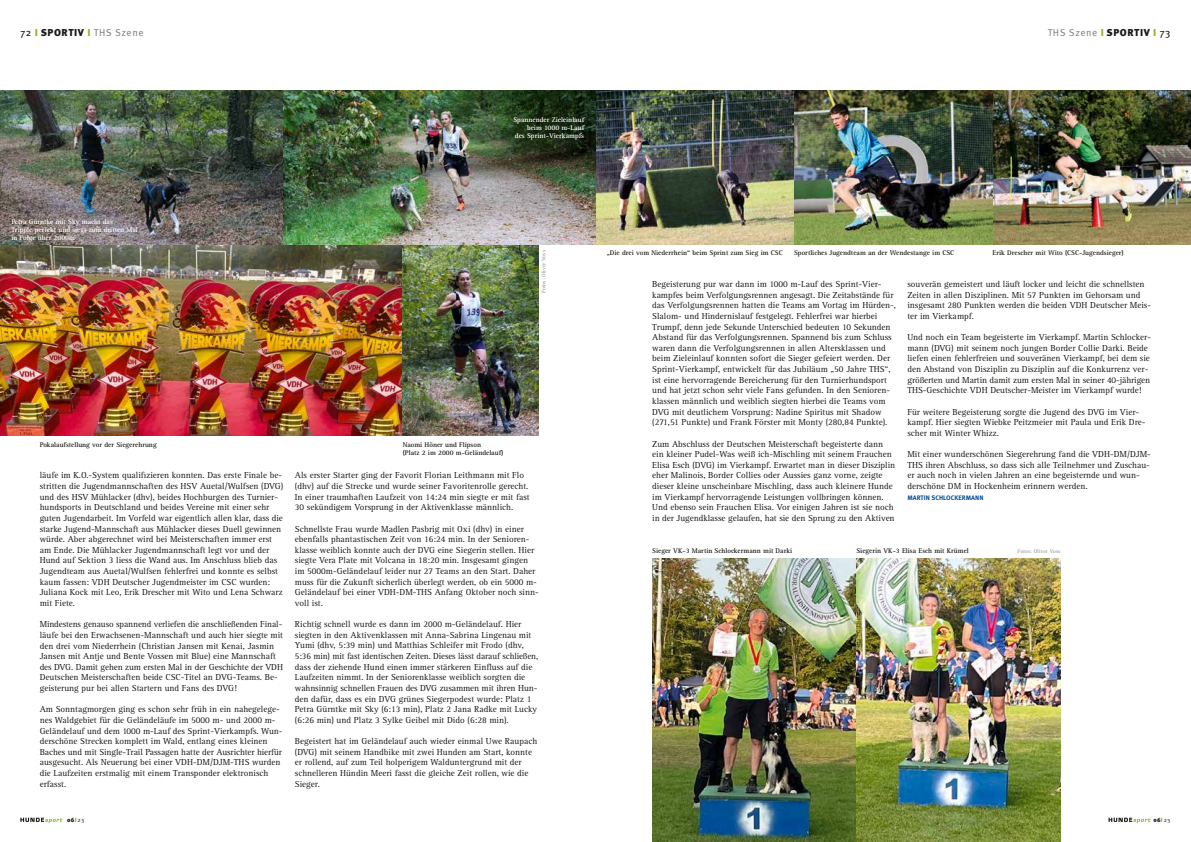
<style>
.page{position:relative;width:1191px;height:842px;background:#fff}
.page>*{position:absolute;margin:0;border:0;box-sizing:border-box;transform-origin:0 0}
.t1{font:10px "Meta Pro";letter-spacing:.05em;color:#878786}
.t2{font:9px/10.6px "Rotis Serif Pro";color:#1a1a18}
.t3{font:700 7px/8px "Rotis Serif Pro";color:#1a1a18}
.t4{font:700 7px/8px "Rotis Serif Pro";color:#fff}
.t5{font:700 6.5px "Meta Pro";letter-spacing:.01em;color:#004c97}
.t6{font:900 6px "Meta Pro";letter-spacing:.05em;color:#1a1a18}
.t7{font:700 5.5px "Rotis Serif Pro";color:#9c9d9d}
.s1{color:#1a1a18}
.s2{font-weight:900;color:#8fba1c}
.s3{font-weight:900;color:#1a1a18}
.s4{color:#8fba1c}
.s5{font-family:"Meta Pro Norm";font-weight:400}
</style>
<div class="page">
<svg style="left:20px;top:818px;width:42px;height:5px"></svg>
<svg style="left:1108px;top:818px;width:42px;height:5px"></svg>
<img style="left:0;top:244px;width:539px;height:192px">
<img style="left:652px;top:558px;width:408px;height:284px">
<img style="left:0;top:91px;width:1191px;height:153px">
<p class="t1" style="left:21px;top:25px;width:124px"><span class="s1">72</span> <span class="s2">I</span> <span class="s3">SPORTIV</span> <span class="s2">I</span> THS Szene</p>
<p class="t1" style="left:1047px;top:25px;width:124px">THS Szene <span class="s2">I</span> <span class="s3">SPORTIV</span> <span class="s2">I</span> <span class="s1">73</span></p>
<p class="t4" style="left:513px;top:115px;width:72px;text-align:right">Spannender Zieleinlauf beim 1000 m-Lauf<br>des Sprint-Vierkampfs</p>
<p class="t4" style="left:11px;top:217px;width:128px">Petra Gürntke mit Sky macht das<br>Tripple perfekt und siegt zum dritten Mal in Folge über 2000m</p>
<p class="t7" style="left:540px;top:293px;width:44px;rotate:-90deg">Fotos: Oliver Voss</p>
<p class="t3" style="left:40px;top:440px;width:118px">Pokalaufstellung vor der Siegerehrung</p>
<p class="t3" style="left:403px;top:440px;width:102px">Naomi Höner und Flipson<br>(Platz 2 im 2000 m-Geländelauf)</p>
<p class="t2" style="left:40px;top:470px;width:245px">läufe im K.O.-System qualifizieren konnten. Das erste Finale be&shy;stritten die Jugendmannschaften des HSV Auetal/Wulfsen (DVG) und des HSV Mühlacker (dhv), beides Hochburgen des Turnier&shy;hundsports in Deutschland und beides Vereine mit einer sehr guten Jugendarbeit. Im Vorfeld war eigentlich allen klar, dass die starke Jugend-Mannschaft aus Mühlacker dieses Duell gewinnen würde. Aber abgerechnet wird bei Meisterschaften immer erst am Ende. Die Mühlacker Jugendmannschaft legt vor und der Hund auf Sektion 3 liess die Wand aus. Im Anschluss blieb das Jugendteam aus Auetal/Wulfsen fehlerfrei und konnte es selbst kaum fassen: VDH Deutscher Jugendmeister im CSC wurden:<br>Juliana Kock mit Leo, Erik Drescher mit Wito und Lena Schwarz mit Fiete.</p>
<p class="t2" style="left:40px;top:619px;width:245px">Mindestens genauso spannend verliefen die anschließenden Final&shy;läufe bei den Erwachsenen-Mannschaft und auch hier siegte mit den drei vom Niederrhein (Christian Jansen mit Kenai, Jasmin Jansen mit Antje und Bente Vossen mit Blue) eine Mannschaft des DVG. Damit gehen zum ersten Mal in der Geschichte der VDH Deutschen Meisterschaften beide CSC-Titel an DVG-Teams. Be&shy;geisterung pur bei allen Startern und Fans des DVG!</p>
<p class="t2" style="left:40px;top:704px;width:244px">Am Sonntagmorgen ging es schon sehr früh in ein nahegelege&shy;nes Waldgebiet für die Geländeläufe im 5000 m- und 2000 m-Geländelauf und dem 1000 m-Lauf des Sprint-Vierkampfs. Wun&shy;derschöne Strecken komplett im Wald, entlang eines kleinen Baches und mit Single-Trail Passagen hatte der Ausrichter hierfür ausgesucht. Als Neuerung bei einer VDH-DM/DJM-THS wurden die Laufzeiten erstmalig mit einem Transponder elektronisch erfasst.</p>
<p class="t2" style="left:295px;top:470px;width:236px">Als erster Starter ging der Favorit Florian Leithmann mit Flo (dhv) auf die Strecke und wurde seiner Favoritenrolle gerecht.<br>In einer traumhaften Laufzeit von 14:24 min siegte er mit fast 30 sekündigem Vorsprung in der Aktivenklasse männlich.</p>
<p class="t2" style="left:295px;top:523px;width:245px">Schnellste Frau wurde Madlen Pasbrig mit Oxi (dhv) in einer ebenfalls phantastischen Zeit von 16:24 min. In der Senioren&shy;klasse weiblich konnte auch der DVG eine Siegerin stellen. Hier siegte Vera Plate mit Volcana in 18:20 min. Insgesamt gingen im 5000m-Geländelauf leider nur 27 Teams an den Start. Daher muss für die Zukunft sicherlich überlegt werden, ob ein 5000 m-Geländelauf bei einer VDH-DM-THS Anfang Oktober noch sinn&shy;voll ist.</p>
<p class="t2" style="left:295px;top:619px;width:245px">Richtig schnell wurde es dann im 2000 m-Geländelauf. Hier siegten in den Aktivenklassen mit Anna-Sabrina Lingenau mit Yumi (dhv, 5:39 min) und Matthias Schleifer mit Frodo (dhv, 5:36 min) mit fast identischen Zeiten. Dieses lässt darauf schließen, dass der ziehende Hund einen immer stärkeren Einfluss auf die Laufzeiten nimmt. In der Seniorenklasse weiblich sorgten die wahnsinnig schnellen Frauen des DVG zusammen mit ihren Hun&shy;den dafür, dass es ein DVG grünes Siegerpodest wurde: Platz 1<br>Petra Gürntke mit Sky (6:13 min), Platz 2 Jana Radke mit Lucky (6:26 min) und Platz 3 Sylke Geibel mit Dido (6:28 min).</p>
<p class="t2" style="left:295px;top:736px;width:244px">Begeistert hat im Geländelauf auch wieder einmal Uwe Raupach (DVG) mit seinem Handbike mit zwei Hunden am Start, konnte er rollend, auf zum Teil holperigem Walduntergrund mit der schnelleren Hündin Meeri fasst die gleiche Zeit rollen, wie die Sieger.</p>
<p class="t3" style="left:607px;top:249px;width:177px">„Die drei vom Niederrhein“ beim Sprint zum Sieg im CSC</p>
<p class="t3" style="left:794px;top:249px;width:162px">Sportliches Jugendteam an der Wendestange im CSC</p>
<p class="t3" style="left:992px;top:249px;width:133px">Erik Drescher mit Wito (CSC-Jugendsieger)</p>
<p class="t2" style="left:652px;top:279px;width:245px">Begeisterung pur war dann im 1000 m-Lauf des Sprint-Vier&shy;kampfes beim Verfolgungsrennen angesagt. Die Zeitabstände für das Verfolgungsrennen hatten die Teams am Vortag im Hürden-, Slalom- und Hindernislauf festgelegt. Fehlerfrei war hierbei Trumpf, denn jede Sekunde Unterschied bedeuten 10 Sekunden Abstand für das Verfolgungsrennen. Spannend bis zum Schluss waren dann die Verfolgungsrennen in allen Altersklassen und beim Zieleinlauf konnten sofort die Sieger gefeiert werden. Der Sprint-Vierkampf, entwickelt für das Jubiläum „50 Jahre THS“, ist eine hervorragende Bereicherung für den Turnierhundsport und hat jetzt schon sehr viele Fans gefunden. In den Senioren&shy;klassen männlich und weiblich siegten hierbei die Teams vom DVG mit deutlichem Vorsprung: Nadine Spiritus mit Shadow (271,51 Punkte) und Frank Förster mit Monty (280,84 Punkte).</p>
<p class="t2" style="left:652px;top:438px;width:244px">Zum Abschluss der Deutschen Meisterschaft begeisterte dann ein kleiner Pudel-Was weiß ich-Mischling mit seinem Frauchen Elisa Esch (DVG) im Vierkampf. Erwartet man in dieser Disziplin eher Malinois, Border Collies oder Aussies ganz vorne, zeigte dieser kleine unscheinbare Mischling, dass auch kleinere Hunde im Vierkampf hervorragende Leistungen vollbringen können.<br>Und ebenso sein Frauchen Elisa. Vor einigen Jahren ist sie noch in der Jugendklasse gelaufen, hat sie den Sprung zu den Aktiven</p>
<p class="t2" style="left:907px;top:279px;width:245px">souverän gemeistert und läuft locker und leicht die schnellsten Zeiten in allen Disziplinen. Mit 57 Punkten im Gehorsam und insgesamt 280 Punkten werden die beiden VDH Deutscher Meis&shy;ter im Vierkampf.</p>
<p class="t2" style="left:907px;top:332px;width:245px">Und noch ein Team begeisterte im Vierkampf. Martin Schlocker&shy;mann (DVG) mit seinem noch jungen Border Collie Darki. Beide liefen einen fehlerfreien und souveränen Vierkampf, bei dem sie den Abstand von Disziplin zu Disziplin auf die Konkurrenz ver&shy;größerten und Martin damit zum ersten Mal in seiner 40-jährigen THS-Geschichte VDH Deutscher-Meister im Vierkampf wurde!</p>
<p class="t2" style="left:907px;top:406px;width:240px">Für weitere Begeisterung sorgte die Jugend des DVG im Vier&shy;kampf. Hier siegten Wiebke Peitzmeier mit Paula und Erik Dre&shy;scher mit Winter Whizz.</p>
<p class="t2" style="left:907px;top:449px;width:245px">Mit einer wunderschönen Siegerehrung fand die VDH-DM/DJM-THS ihren Abschluss, so dass sich alle Teilnehmer und Zuschau&shy;er auch noch in vielen Jahren an eine begeisternde und wun&shy;derschöne DM in Hockenheim erinnern werden.</p>
<p class="t5" style="left:907px;top:492px;width:77px">MARTIN SCHLOCKERMANN</p>
<p class="t3" style="left:652px;top:546px;width:142px">Sieger VK-3 Martin Schlockermann mit Darki</p>
<p class="t3" style="left:856px;top:546px;width:114px">Siegerin VK-3 Elisa Esch mit Krümel</p>
<p class="t7" style="left:1017px;top:548px;width:44px">Fotos: Oliver Voss</p>
<p class="t6" style="left:67px;top:815px;width:19px">06<span class="s4">I</span><span class="s5">23</span></p>
<p class="t6" style="left:1153px;top:815px;width:19px">06<span class="s4">I</span><span class="s5">23</span></p>
</div>
